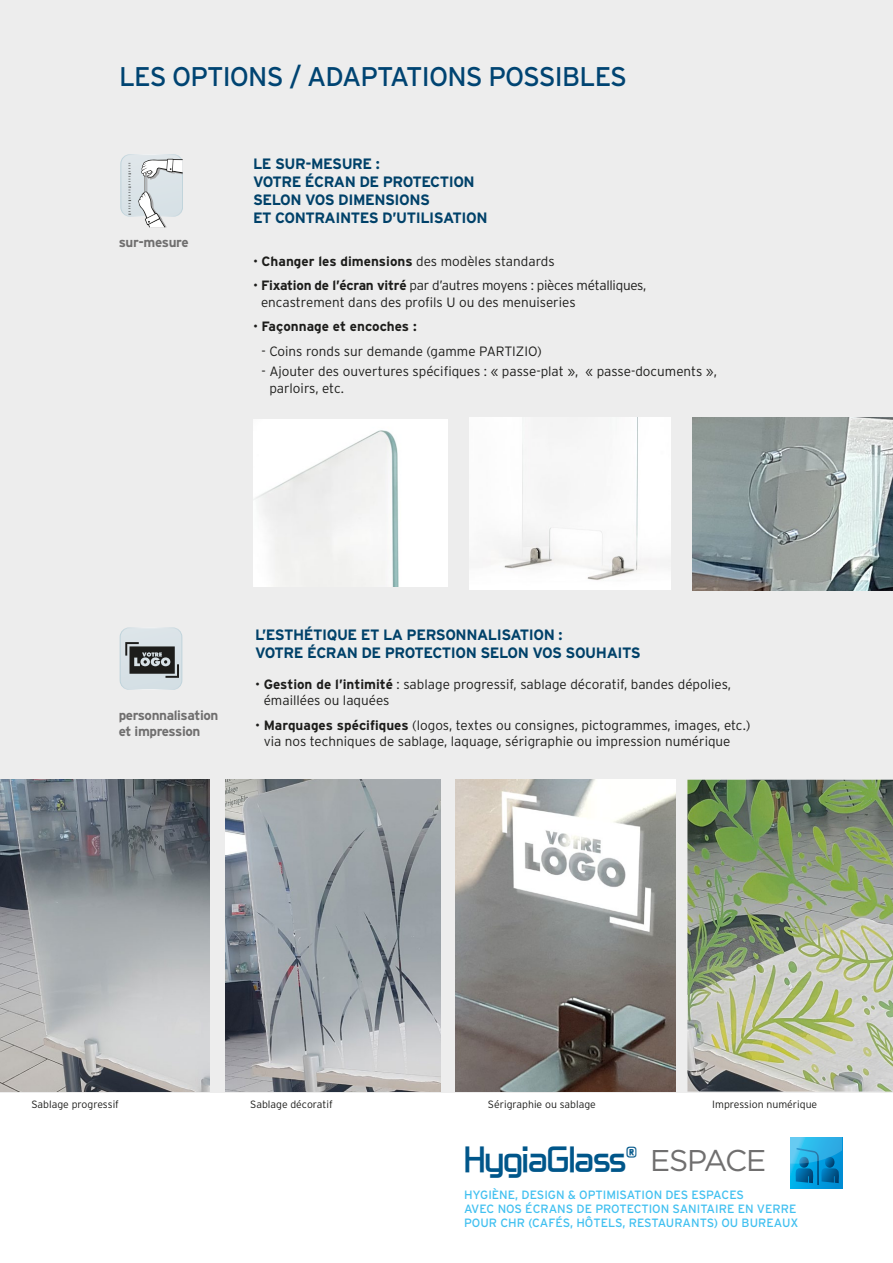
<style>
.page{position:relative;width:893px;height:1263px;background:#fff}
.page>*{position:absolute;margin:0;border:0;box-sizing:border-box;transform-origin:0 0}
.t1{font:700 29.1px "Zekton";letter-spacing:-.03em;color:#00568a}
.t2{font:27px "Interstate";letter-spacing:-.03em;color:#004472}
.t3{font:700 15px/18px "Interstate";letter-spacing:-.03em;color:#004169}
.t4{font:300 13.5px/16.2px "Interstate";color:#1d1d1b}
.t5{font:700 13.5px/16.2px "Interstate";letter-spacing:-.03em;color:#706f6f}
.t6{font:700 13.5px "Interstate";color:#1d1d1b}
.t7{font:12px/14.4px "Interstate";color:#41c0f0}
.t8{font:300 10.5px "Interstate";color:#1d1d1b}
.s1{font-weight:700}
.s2{font-weight:300}
.s3{font-family:"Gotham";font-weight:400;font-size:30px;color:#706f6f}
</style>
<div class="page">
<div style="left:0;top:0;width:893px;height:1093px;background:#ededed"></div>
<svg style="left:790px;top:1137px;width:52px;height:52px;background:#199ad2"></svg>
<svg style="left:121px;top:155px;width:62px;height:72px"></svg>
<div style="left:120px;top:627px;width:62px;height:63px;border:1px solid #fff;border-radius:9px"></div>
<svg style="left:120px;top:628px;width:62px;height:61px;background:#a2a9ac"></svg>
<img style="left:226px;top:780px;width:214px;height:311px">
<img style="left:0;top:780px;width:209px;height:311px">
<img style="left:687px;top:780px;width:206px;height:311px">
<img style="left:455px;top:780px;width:220px;height:311px">
<div style="left:469px;top:417px;width:201px;height:172px;background:#fafafa"></div>
<img style="left:253px;top:419px;width:195px;height:167px">
<img style="left:692px;top:417px;width:201px;height:174px">
<h2 class="t2" style="left:119px;top:61px;width:510px">LES OPTIONS / ADAPTATIONS POSSIBLES</h2>
<p class="t5" style="left:119px;top:234px;width:71px">sur-mesure</p>
<p class="t3" style="left:253px;top:154px;width:236px">LE SUR-MESURE :<br>VOTRE ÉCRAN DE PROTECTION<br>SELON VOS DIMENSIONS<br>ET CONTRAINTES D’UTILISATION</p>
<p class="t4" style="left:253px;top:253px;width:303px">• <span class="s1">Changer les dimensions</span> des modèles standards</p>
<p class="t4" style="left:261px;top:277px;width:387px;text-indent:-8px">• <span class="s1">Fixation de l’écran vitré</span> par d’autres moyens : pièces métalliques, encastrement dans des profils U ou des menuiseries</p>
<p class="t6" style="left:253px;top:319px;width:165px"><span class="s2">•</span> Façonnage et encoches :</p>
<p class="t4" style="left:261px;top:343px;width:282px">- Coins ronds sur demande (gamme PARTIZIO)</p>
<p class="t4" style="left:269px;top:363px;width:449px;text-indent:-8px">- Ajouter des ouvertures spécifiques : « passe-plat », « passe-documents », parloirs, etc.</p>
<p class="t5" style="left:119px;top:707px;width:101px">personnalisation et impression</p>
<p class="t3" style="left:255px;top:625px;width:387px">L’ESTHÉTIQUE ET LA PERSONNALISATION :<br>VOTRE ÉCRAN DE PROTECTION SELON VOS SOUHAITS</p>
<p class="t4" style="left:264px;top:676px;width:469px;text-indent:-9px">• <span class="s1">Gestion de l’intimité</span> : sablage progressif, sablage décoratif, bandes dépolies, émaillées ou laquées</p>
<p class="t4" style="left:264px;top:717px;width:488px;text-indent:-9px">• <span class="s1">Marquages spécifiques</span> (logos, textes ou consignes, pictogrammes, images, etc.) via nos techniques de sablage, laquage, sérigraphie ou impression numérique</p>
<p class="t8" style="left:31px;top:1099px;width:89px">Sablage progressif</p>
<p class="t8" style="left:250px;top:1099px;width:84px">Sablage décoratif</p>
<p class="t8" style="left:488px;top:1099px;width:109px">Sérigraphie ou sablage</p>
<p class="t8" style="left:712px;top:1099px;width:107px">Impression numérique</p>
<h1 class="t1" style="left:464px;top:1138px;width:304px">HygiaGlass<sup>®</sup> <span class="s3">ESPACE</span></h1>
<p class="t7" style="left:464px;top:1187px;width:336px">HYGIÈNE, DESIGN &amp; OPTIMISATION DES ESPACES<br>AVEC NOS ÉCRANS DE PROTECTION SANITAIRE EN VERRE<br>POUR CHR (CAFÉS, HÔTELS, RESTAURANTS) OU BUREAUX</p>
</div>
